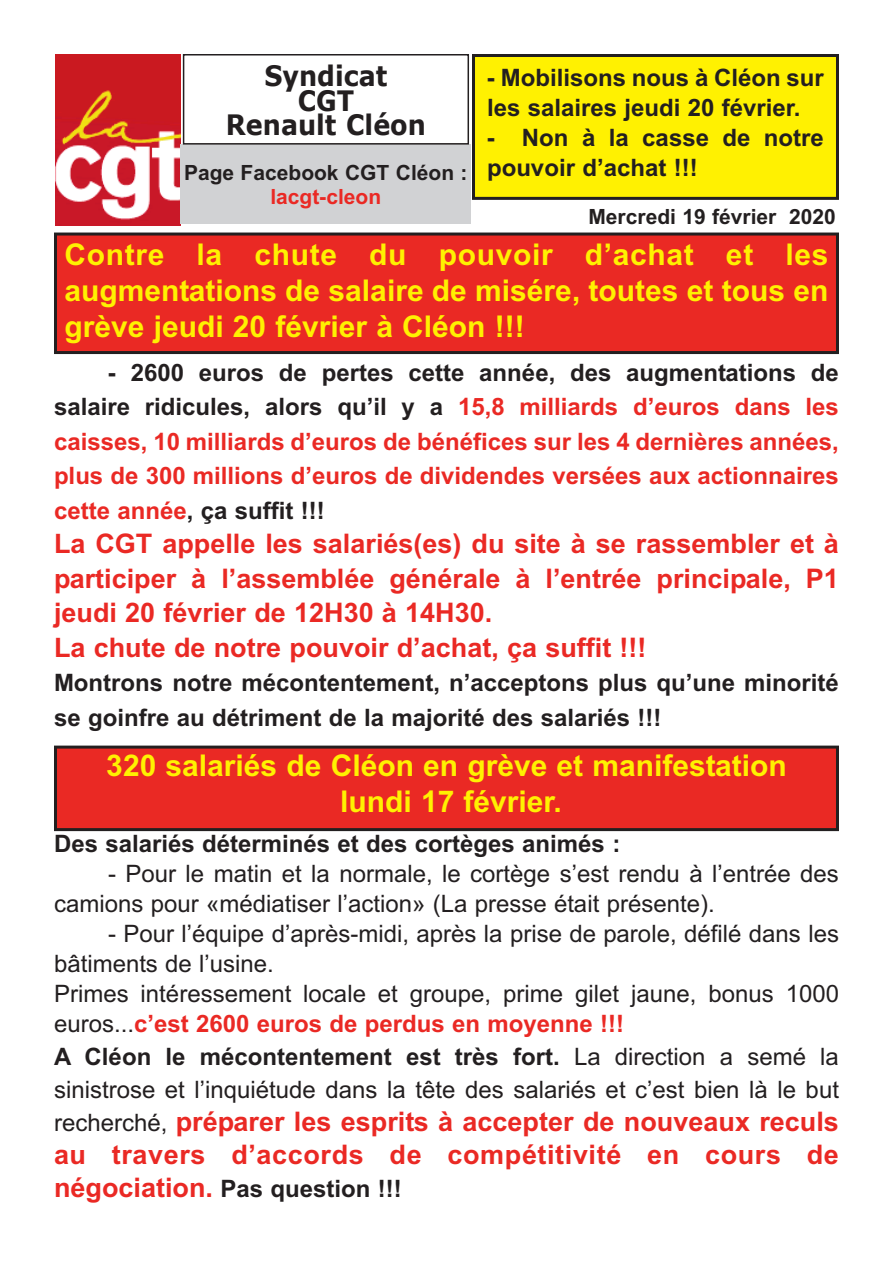
<style>
.page{position:relative;width:893px;height:1263px;background:#fff}
.page>*{position:absolute;margin:0;border:0;box-sizing:border-box;transform-origin:0 0}
.t1{font:700 30px/36px "Arial";color:#fff101;text-align:center}
.t2{font:700 28.05px/24px "Verdana";color:#231f20;text-align:center;scale:.91 1}
.t3{font:700 27px/34.5px "Arial";color:#ea2924}
.t4{font:24px/30px "Arial";color:#231f20}
.t5{font:700 24px/30px "Arial";color:#231f20}
.t6{font:700 24px/34.5px "Arial";color:#ea2924;text-align:justify}
.t7{font:700 21px "Arial";color:#231f20}
.t8{font:700 21px "Arial";color:#ea2924}
.s1{color:#231f20}
.s2{font-weight:700;color:#ea2924}
.s3{font-weight:700}
.s4{font-weight:400;font-size:24px;color:#231f20}
.s5{font-size:27px;color:#ea2924}
</style>
<div class="page">
<img style="left:55px;top:54px;width:125px;height:171px">
<div style="left:180px;top:145px;width:291px;height:79px;background:#d1d2d4"></div>
<div style="left:183px;top:54px;width:286px;height:91px;border:2px solid #231f20"></div>
<div style="left:473px;top:56px;width:364px;height:142px;background:#fff101"></div>
<div style="left:472px;top:54px;width:367px;height:146px;border:3px solid #231f20"></div>
<div style="left:56px;top:747px;width:781px;height:83px;background:#ea2924"></div>
<div style="left:54px;top:746px;width:785px;height:85px;border:3px solid #231f20"></div>
<div style="left:56px;top:234px;width:781px;height:119px;background:#ea2924"></div>
<div style="left:54px;top:233px;width:785px;height:121px;border:3px solid #231f20"></div>
<p class="t2" style="left:226px;top:63px;width:221px">Syndicat<br>CGT<br>Renault Cléon</p>
<p class="t7" style="left:184px;top:160px;width:285px">Page Facebook CGT Cléon :</p>
<p class="t8" style="left:270px;top:184px;width:112px">lacgt-cleon</p>
<p class="t5" style="left:487px;top:63px;width:338px">- Mobilisons nous à Cléon sur les salaires jeudi 20 février.</p>
<p class="t5" style="left:487px;top:123px;width:338px">- Non à la casse de notre pouvoir d’achat !!!</p>
<p class="t7" style="left:588px;top:204px;width:249px">Mercredi 19 février 2020</p>
<p class="t1" style="left:64px;top:236px;width:765px;text-align:justify">Contre la chute du pouvoir d’achat et les augmentations de salaire de misére, toutes et tous en grève jeudi 20 février à Cléon !!!</p>
<p class="t6" style="left:54px;top:355px;width:786px;text-indent:54px"><span class="s1">- 2600 euros de pertes cette année, des augmentations de salaire ridicules, alors qu’il y a</span> 15,8 milliards d’euros dans les caisses, 10 milliards d’euros de bénéfices sur les 4 dernières années, plus de 300 millions d’euros de dividendes versées aux actionnaires cette année<span class="s1">, ça suffit !!!</span></p>
<p class="t3" style="left:54px;top:526px;width:786px">La CGT appelle les salariés(es) du site à se rassembler et à participer à l’assemblée générale à l’entrée principale, P1 jeudi 20 février de 12H30 à 14H30.<br>La chute de notre pouvoir d’achat, ça suffit !!!</p>
<p class="t5" style="left:54px;top:665px;width:786px;line-height:34.5px">Montrons notre mécontentement, n’acceptons plus qu’une minorité se goinfre au détriment de la majorité des salariés !!!</p>
<p class="t1" style="left:106px;top:748px;width:682px">320 salariés de Cléon en grève et manifestation lundi 17 février.</p>
<p class="t5" style="left:54px;top:828px;width:568px">Des salariés déterminés et des cortèges animés :</p>
<p class="t4" style="left:54px;top:858px;width:786px;text-indent:54px">- Pour le matin et la normale, le cortège s’est rendu à l’entrée des camions pour «médiatiser l’action» (La presse était présente).</p>
<p class="t4" style="left:54px;top:918px;width:786px;text-indent:54px">- Pour l’équipe d’après-midi, après la prise de parole, défilé dans les bâtiments de l’usine.<br>Primes intéressement locale et groupe, prime gilet jaune, bonus 1000 euros...<span class="s2">c’est 2600 euros de perdus en moyenne !!!</span></p>
<p class="t4" style="left:54px;top:1040px;width:786px;line-height:33px"><span class="s3">A Cléon le mécontentement est très fort.</span> La direction a semé la sinistrose et l’inquiétude dans la tête des salariés et c’est bien là le but</p>
<p class="t3" style="left:54px;top:1105px;width:786px;line-height:33px"><span class="s4">recherché,</span> préparer les esprits à accepter de nouveaux reculs au travers d’accords de compétitivité en cours de</p>
<p class="t5" style="left:54px;top:1173px;width:349px"><span class="s5">négociation.</span> Pas question !!!</p>
</div>
